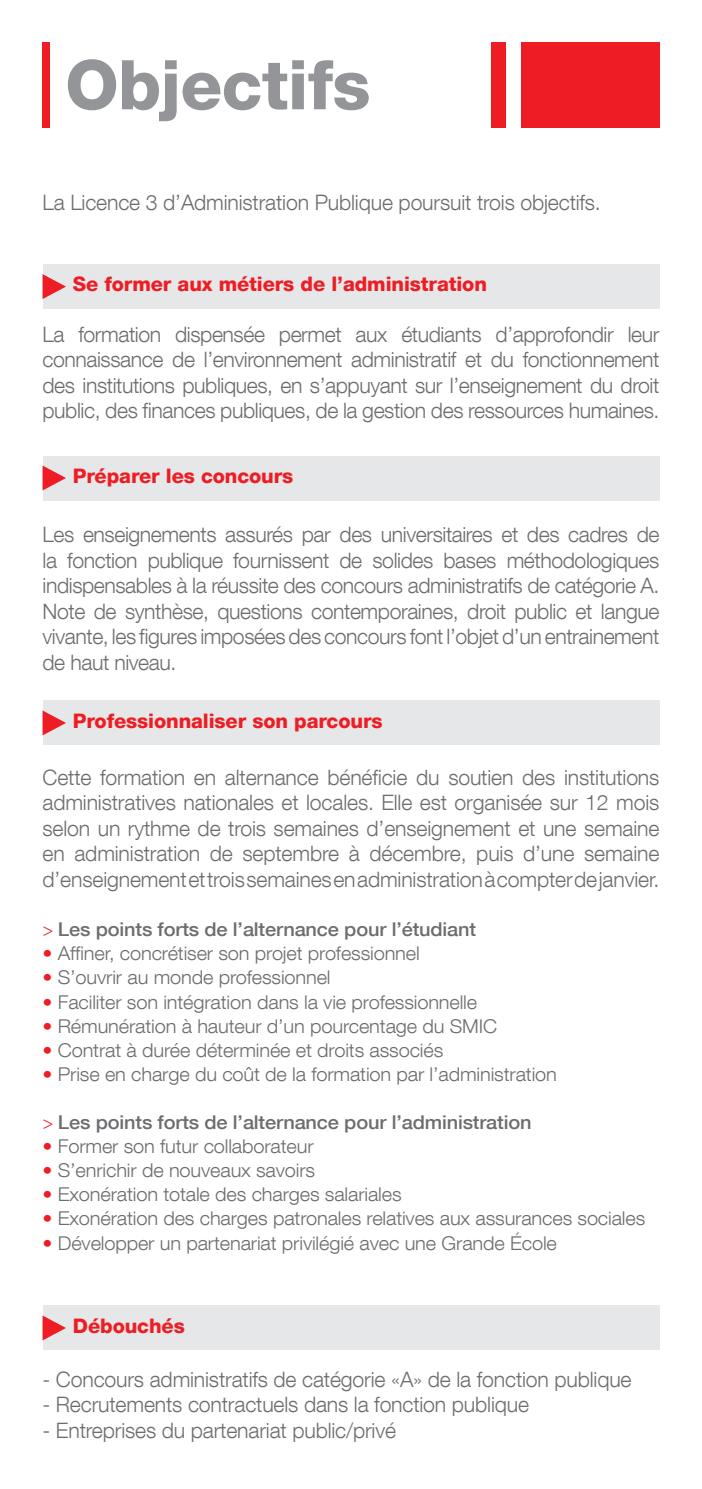
<style>
.page{position:relative;width:702px;height:1489px;background:#fff}
.page>*{position:absolute;margin:0;border:0;box-sizing:border-box;transform-origin:0 0}
.Titre1{font:800 68.5px "Helvetica Neue LT Com";letter-spacing:-.01em;color:#939598}
.textes{font:300 21.25px/25.5px "Helvetica Neue LT Com";letter-spacing:-.01em;color:#6c6d70;text-align:justify}
.sous_titres{font:800 20px "Helvetica Neue LT Com";letter-spacing:-.005em;color:#ee1d23}
.textes-2{font:300 19px "Helvetica Neue LT Com";letter-spacing:-.01em;color:#6c6d70;scale:1.05 1}
.textes-3{font:500 19px "Helvetica Neue LT Com";letter-spacing:-.01em;color:#6c6d70;scale:1.05 1}
.s1{font-family:"Minion Pro";font-weight:400;color:#ee1d23}
.s2{color:#ee1d23}
</style>
<div class="page">
<div style="left:43px;top:43px;width:7px;height:85px;background:#ee1d23"></div>
<div style="left:491px;top:43px;width:15px;height:85px;background:#ee1d23"></div>
<div style="left:521px;top:43px;width:138px;height:85px;background:#ee1d23"></div>
<div style="left:43px;top:1305px;width:616px;height:44px;background:#e6e7e9"></div>
<svg style="left:43px;top:1315px;width:23px;height:25px"></svg>
<div style="left:43px;top:264px;width:616px;height:45px;background:#e6e7e9"></div>
<svg style="left:43px;top:274px;width:23px;height:25px"></svg>
<div style="left:43px;top:456px;width:616px;height:44px;background:#e6e7e9"></div>
<svg style="left:43px;top:466px;width:23px;height:24px"></svg>
<div style="left:43px;top:700px;width:616px;height:45px;background:#e6e7e9"></div>
<svg style="left:43px;top:710px;width:23px;height:25px"></svg>
<p class="Titre1" style="left:65px;top:44px;width:307px">Objectifs</p>
<p class="textes" style="left:43px;top:189px;width:560px">La Licence 3 d’Administration Publique poursuit trois objectifs.</p>
<p class="sous_titres" style="left:73px;top:272px;width:415px">Se former aux métiers de l’administration</p>
<p class="textes" style="left:43px;top:321px;width:618px">La formation dispensée permet aux étudiants d’approfondir leur connaissance de l’environnement administratif et du fonctionnement des institutions publiques, en s’appuyant sur l’enseignement du droit public, des finances publiques, de la gestion des ressources humaines.</p>
<p class="sous_titres" style="left:73px;top:464px;width:222px">Préparer les concours</p>
<p class="textes" style="left:43px;top:521px;width:618px">Les enseignements assurés par des universitaires et des cadres de la fonction publique fournissent de solides bases méthodologiques indispensables à la réussite des concours administratifs de catégorie A.</p>
<p class="textes" style="left:43px;top:598px;width:618px">Note de synthèse, questions contemporaines, droit public et langue vivante, les figures imposées des concours font l’objet d’un entrainement de haut niveau.</p>
<p class="sous_titres" style="left:73px;top:708px;width:311px">Professionnaliser son parcours</p>
<p class="textes" style="left:43px;top:764px;width:618px">Cette formation en alternance bénéficie du soutien des institutions administratives nationales et locales. Elle est organisée sur 12 mois selon un rythme de trois semaines d’enseignement et une semaine en administration de septembre à décembre, puis d’une semaine d’enseignement et trois semaines en administration à compter de janvier.</p>
<p class="textes-3" style="left:43px;top:918px;width:414px"><span class="s1">&gt;</span> Les points forts de l’alternance pour l’étudiant</p>
<p class="textes-2" style="left:43px;top:942px;width:361px"><span class="s2">•</span> Affiner, concrétiser son projet professionnel</p>
<p class="textes-2" style="left:43px;top:966px;width:276px"><span class="s2">•</span> S’ouvrir au monde professionnel</p>
<p class="textes-2" style="left:43px;top:990px;width:415px"><span class="s2">•</span> Faciliter son intégration dans la vie professionnelle</p>
<p class="textes-2" style="left:43px;top:1014px;width:434px"><span class="s2">•</span> Rémunération à hauteur d’un pourcentage du SMIC</p>
<p class="textes-2" style="left:43px;top:1038px;width:383px"><span class="s2">•</span> Contrat à durée déterminée et droits associés</p>
<p class="textes-2" style="left:43px;top:1062px;width:491px"><span class="s2">•</span> Prise en charge du coût de la formation par l’administration</p>
<p class="textes-3" style="left:43px;top:1110px;width:467px"><span class="s1">&gt;</span> Les points forts de l’alternance pour l’administration</p>
<p class="textes-2" style="left:43px;top:1134px;width:260px"><span class="s2">•</span> Former son futur collaborateur</p>
<p class="textes-2" style="left:43px;top:1158px;width:261px"><span class="s2">•</span> S’enrichir de nouveaux savoirs</p>
<p class="textes-2" style="left:43px;top:1182px;width:343px"><span class="s2">•</span> Exonération totale des charges salariales</p>
<p class="textes-2" style="left:43px;top:1206px;width:575px"><span class="s2">•</span> Exonération des charges patronales relatives aux assurances sociales</p>
<p class="textes-2" style="left:43px;top:1231px;width:491px"><span class="s2">•</span> Développer un partenariat privilégié avec une Grande École</p>
<p class="sous_titres" style="left:73px;top:1313px;width:113px">Débouchés</p>
<p class="textes" style="left:43px;top:1365px;width:590px">- Concours administratifs de catégorie «A» de la fonction publique</p>
<p class="textes" style="left:43px;top:1391px;width:488px">- Recrutements contractuels dans la fonction publique</p>
<p class="textes" style="left:43px;top:1416px;width:355px">- Entreprises du partenariat public/privé</p>
</div>
